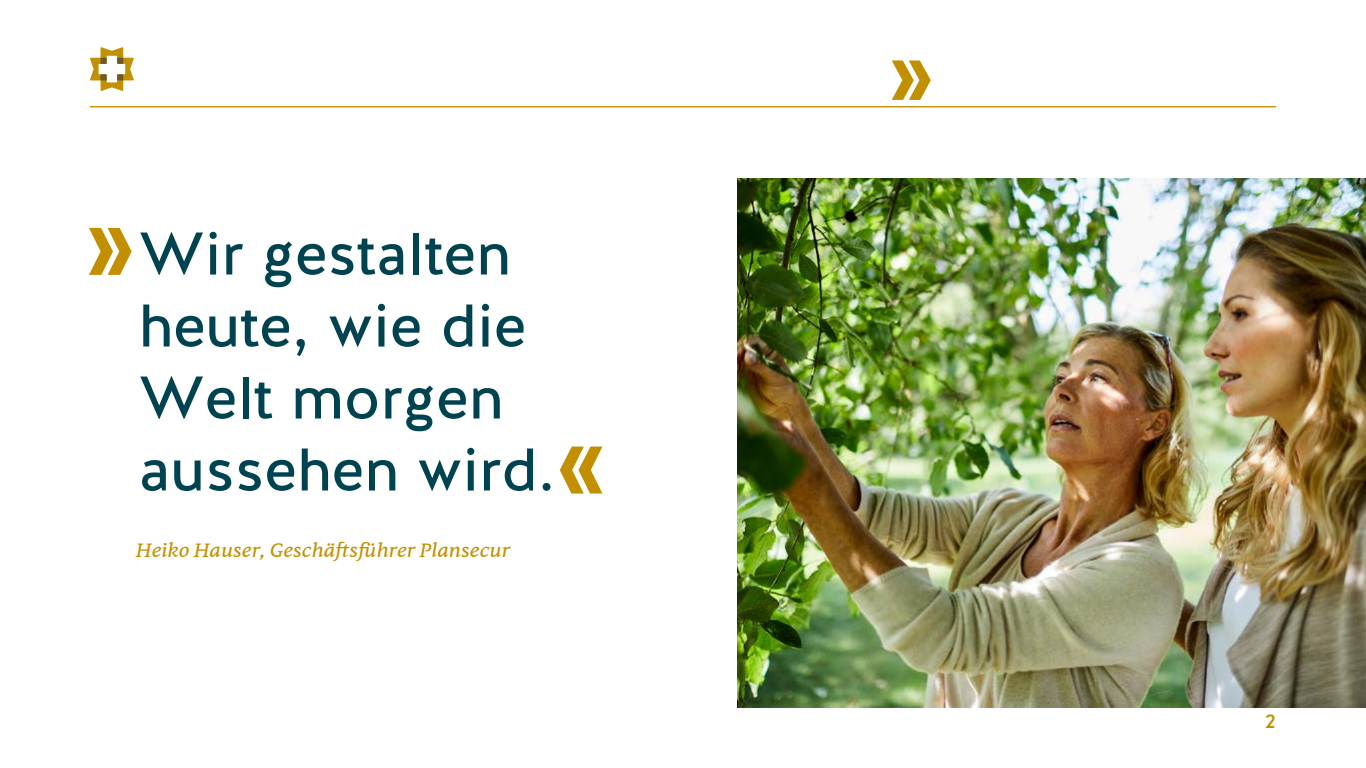
<style>
.page{position:relative;width:1366px;height:768px;background:#fff}
.page>*{position:absolute;margin:0;border:0;box-sizing:border-box;transform-origin:0 0}
.t1{font:60px/72px "Halis GR";color:#004350}
.t2{font:italic 20px "Filo Pro";color:#c29103}
.t3{font:500 20px "Halis GR";color:#c29103}
</style>
<div class="page">
<svg style="left:89px;top:228px;width:43px;height:47px"></svg>
<svg style="left:90px;top:47px;width:44px;height:44px"></svg>
<hr style="left:90px;top:106px;width:1186px;height:1px;background:#c29103">
<img style="left:737px;top:178px;width:628px;height:529px">
<svg style="left:892px;top:60px;width:39px;height:40px"></svg>
<svg style="left:560px;top:447px;width:42px;height:47px"></svg>
<p class="t1" style="left:138px;top:219px;width:418px">Wir gestalten heute, wie die<br>Welt morgen aussehen wird.</p>
<p class="t2" style="left:136px;top:538px;width:375px">Heiko Hauser, Geschäftsführer Plansecur</p>
<p class="t3" style="left:1265px;top:708px;width:12px">2</p>
</div>
